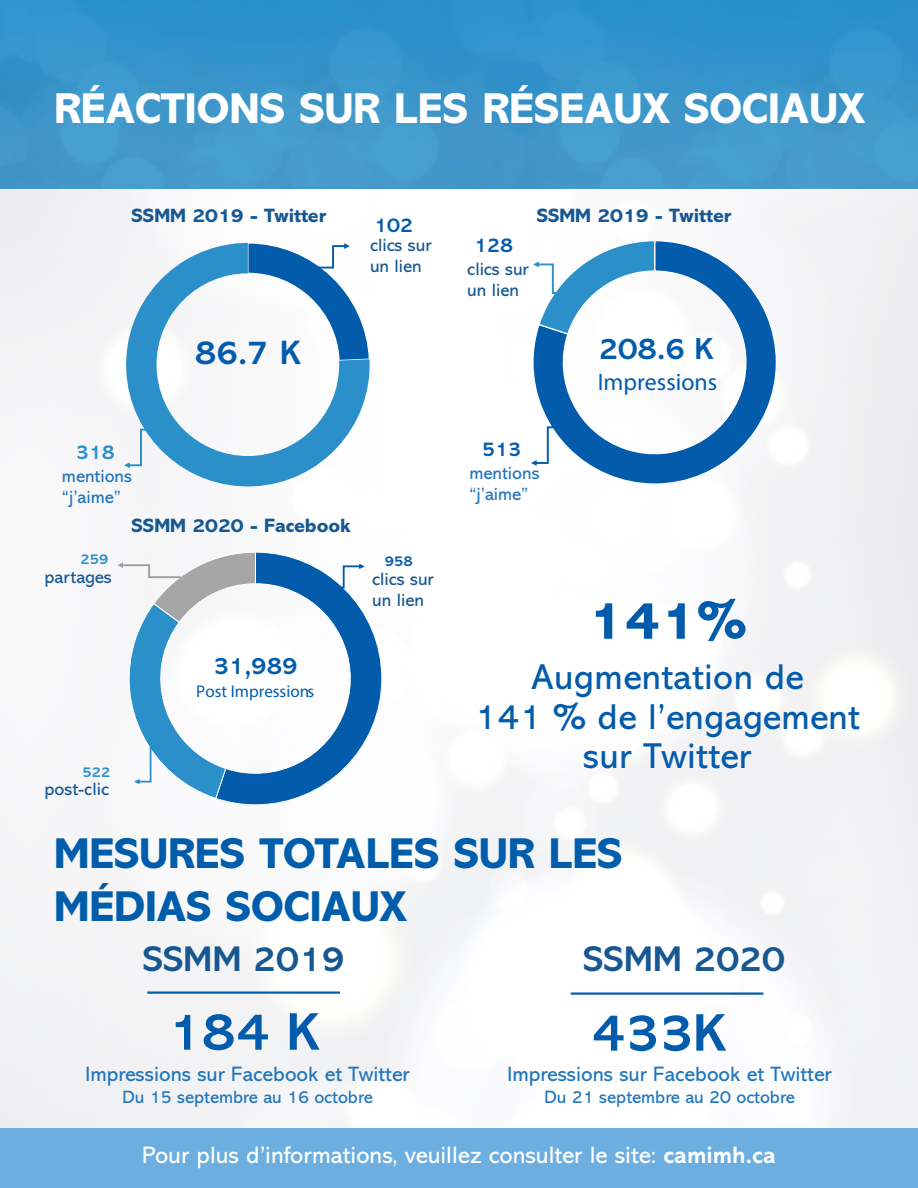
<style>
.page{position:relative;width:918px;height:1188px;background:#fff}
.page>*{position:absolute;margin:0;border:0;box-sizing:border-box;transform-origin:0 0}
.t1{font:800 54.45px "Abadi MT Pro";color:#035cab}
.t2{font:700 53.4px "Abadi MT Pro";color:#035cab}
.t3{font:800 43.5px/52.2px "Abadi MT Pro";color:#005dab}
.t4{font:800 43.5px "Abadi MT Pro";color:#fff}
.t5{font:36.3px/39.2px "Abadi MT Pro";letter-spacing:.01em;color:#035cab;text-align:center}
.t6{font:700 36px "Abadi MT Pro";color:#175892}
.t7{font:700 34.05px "Abadi MT Pro";color:#035cab}
.t8{font:700 30.75px "Abadi MT Pro";color:#035cab}
.t9{font:700 24.3px "Abadi MT Pro";color:#035cab}
.t10{font:24px "Abadi MT Pro";color:#fff}
.t11{font:23.85px "Myriad Pro";color:#035cab}
.t12{font:21px "Abadi MT Pro";color:#2276bc}
.t13{font:700 20.4px "Abadi MT Pro";color:#035cab}
.t14{font:700 20.4px "Abadi MT Pro";color:#2b8fc9}
.t15{font:800 19.5px "Abadi MT Pro";color:#175892}
.t16{font:18px/21px "Abadi MT Pro";color:#2276bc}
.t17{font:18px/21px "Abadi MT Pro";color:#175892}
.t18{font:17.1px "Myriad Pro";color:#035cab}
.t19{font:700 14.55px "Abadi MT Pro";color:#2b8fc9}
.t20{font:700 14.55px "Abadi MT Pro";color:#035cab}
.s1{font-weight:700}
</style>
<div class="page">
<div style="left:0;top:14px;width:918px;height:1174px;background:#f8f8f9"></div>
<img style="left:0;top:0;width:918px;height:189px">
<div style="left:0;top:1128px;width:918px;height:60px;background:#6caedf"></div>
<svg style="left:126px;top:243px;width:244px;height:244px"></svg>
<svg style="left:124px;top:429px;width:34px;height:39px"></svg>
<svg style="left:247px;top:243px;width:123px;height:119px"></svg>
<svg style="left:533px;top:241px;width:243px;height:243px"></svg>
<svg style="left:531px;top:426px;width:34px;height:40px"></svg>
<svg style="left:533px;top:241px;width:123px;height:95px"></svg>
<svg style="left:117px;top:552px;width:265px;height:253px"></svg>
<hr style="left:147px;top:991px;width:193px;height:3px;background:#035cab">
<hr style="left:571px;top:992px;width:192px;height:3px;background:#035cab">
<h3 class="t4" style="left:54px;top:84px;width:813px">RÉACTIONS SUR LES RÉSEAUX SOCIAUX</h3>
<p class="t15" style="left:132px;top:205px;width:196px">SSMM 2019 - Twitter</p>
<p class="t14" style="left:76px;top:440px;width:40px">318</p>
<h3 class="t7" style="left:195px;top:333px;width:107px">86.7 K</h3>
<p class="t13" style="left:374px;top:213px;width:40px">102</p>
<p class="t17" style="left:370px;top:235px;width:63px">clics sur un lien</p>
<p class="t13" style="left:474px;top:234px;width:40px">128</p>
<p class="t17" style="left:467px;top:259px;width:63px">clics sur un lien</p>
<p class="t15" style="left:537px;top:205px;width:196px">SSMM 2019 - Twitter</p>
<h3 class="t8" style="left:599px;top:331px;width:116px">208.6 K</h3>
<h3 class="t11" style="left:598px;top:367px;width:121px">Impressions</h3>
<p class="t13" style="left:482px;top:438px;width:40px">513</p>
<p class="t16" style="left:62px;top:466px;width:72px">mentions “j’aime”</p>
<p class="t16" style="left:469px;top:463px;width:72px">mentions “j’aime”</p>
<p class="t15" style="left:132px;top:515px;width:221px">SSMM 2020 - Facebook</p>
<p class="t19" style="left:81px;top:551px;width:29px">259</p>
<p class="t20" style="left:385px;top:553px;width:29px">958</p>
<p class="t17" style="left:45px;top:567px;width:69px">partages</p>
<p class="t19" style="left:83px;top:764px;width:29px">522</p>
<p class="t17" style="left:45px;top:779px;width:66px">post-clic</p>
<h3 class="t9" style="left:213px;top:652px;width:86px">31,989</h3>
<p class="t18" style="left:196px;top:681px;width:119px">Post Impressions</p>
<p class="t17" style="left:372px;top:569px;width:63px">clics sur un lien</p>
<h1 class="t1" style="left:588px;top:590px;width:160px">141%</h1>
<h3 class="t5" style="left:475px;top:658px;width:387px">Augmentation de<br>141 % de l’engagement sur Twitter</h3>
<h3 class="t3" style="left:54px;top:828px;width:570px">MESURES TOTALES SUR LES<br>MÉDIAS SOCIAUX</h3>
<h3 class="t6" style="left:143px;top:939px;width:203px">SSMM 2019</h3>
<h3 class="t6" style="left:583px;top:939px;width:203px">SSMM 2020</h3>
<h2 class="t2" style="left:168px;top:1001px;width:153px">184 K</h2>
<h2 class="t2" style="left:591px;top:1002px;width:136px">433K</h2>
<p class="t12" style="left:86px;top:1062px;width:326px">Impressions sur Facebook et Twitter</p>
<p class="t16" style="left:123px;top:1086px;width:252px">Du 15 septembre au 16 octobre</p>
<p class="t12" style="left:508px;top:1062px;width:326px">Impressions sur Facebook et Twitter</p>
<p class="t16" style="left:545px;top:1086px;width:252px">Du 21 septembre au 20 octobre</p>
<h3 class="t10" style="left:142px;top:1141px;width:635px">Pour plus d’informations, veuillez consulter le site: <span class="s1">camimh.ca</span></h3>
</div>
